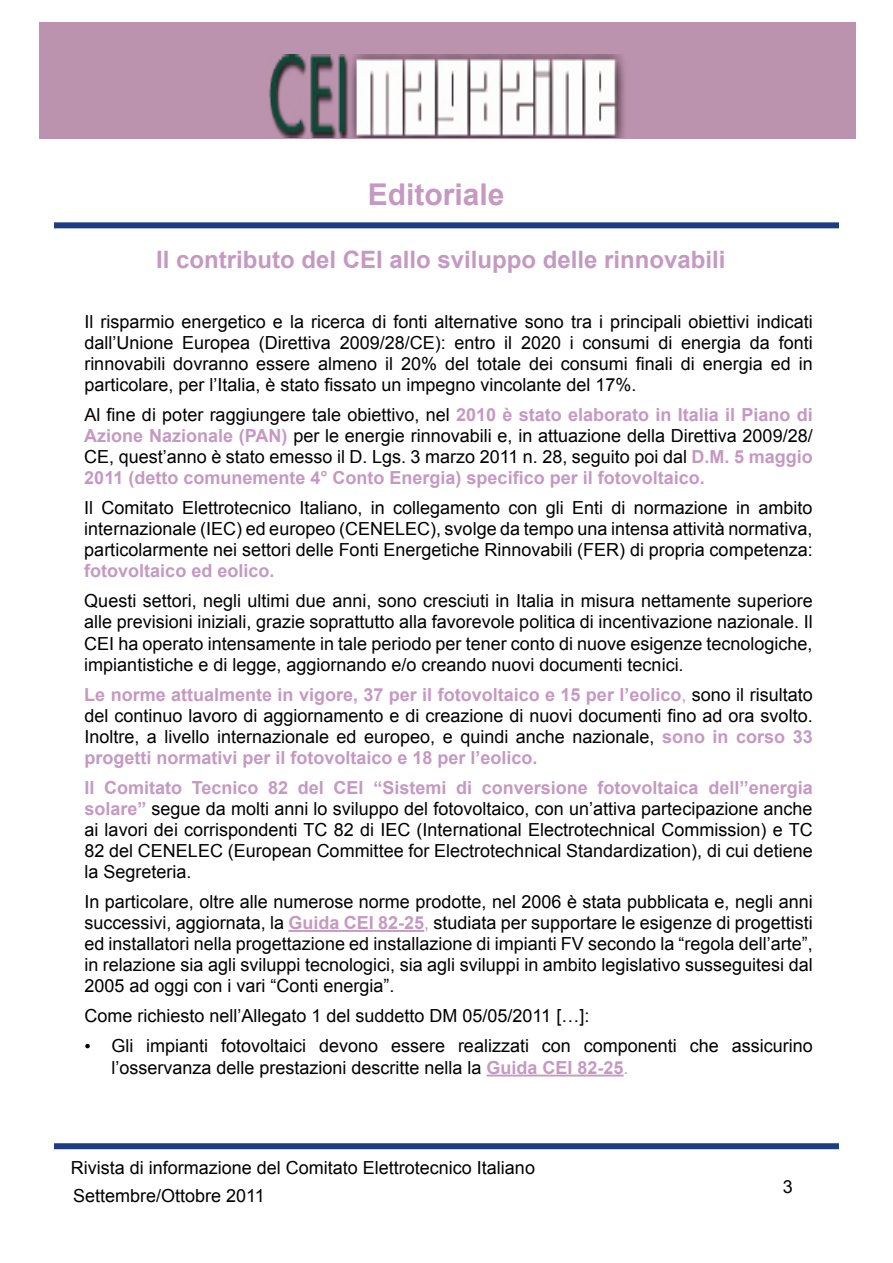
<style>
.page{position:relative;width:893px;height:1263px;background:#fff}
.page>*{position:absolute;margin:0;border:0;box-sizing:border-box;transform-origin:0 0}
.t1{font:700 30px "Arial";color:#c599c2}
.t2{font:700 24px "Arial";color:#c599c2}
.t3{font:18px/21px "Arial";color:#000;text-align:justify}
.t4{font:700 18px "Arial";color:#c599c2}
.s1{font-weight:700;color:#c599c2}
.s2{color:#c599c2}
.s3{font-family:"Times New Roman"}
</style>
<div class="page">
<div style="left:39px;top:22px;width:816px;height:117px;background:#bc93ae"></div>
<div style="left:54px;top:1143px;width:785px;height:6px;background:#1c3d86"></div>
<div style="left:54px;top:222px;width:785px;height:6px;background:#1c3d86"></div>
<img style="left:269px;top:54px;width:356px;height:84px">
<hr style="left:288px;top:930px;width:136px;height:2px;background:#c599c2">
<hr style="left:487px;top:1075px;width:137px;height:1px;background:#c599c2">
<h1 class="t1" style="left:368px;top:175px;width:138px">Editoriale</h1>
<h2 class="t2" style="left:156px;top:244px;width:571px">Il contributo del CEI allo sviluppo delle rinnovabili</h2>
<p class="t3" style="left:84px;top:312px;width:730px">Il risparmio energetico e la ricerca di fonti alternative sono tra i principali obiettivi indicati dall’Unione Europea (Direttiva 2009/28/CE): entro il 2020 i consumi di energia da fonti rinnovabili dovranno essere almeno il 20% del totale dei consumi finali di energia ed in particolare, per l’Italia, è stato fissato un impegno vincolante del 17%.</p>
<p class="t3" style="left:84px;top:405px;width:730px">Al fine di poter raggiungere tale obiettivo, nel <span class="s1">2010 è stato elaborato in Italia il Piano di Azione Nazionale (PAN)</span> per le energie rinnovabili e, in attuazione della Direttiva 2009/28/ CE, quest’anno è stato emesso il D. Lgs. 3 marzo 2011 n. 28, seguito poi dal <span class="s1">D.M. 5 maggio 2011 (detto comunemente 4° Conto Energia) specifico per il fotovoltaico.</span></p>
<p class="t3" style="left:84px;top:498px;width:730px">Il Comitato Elettrotecnico Italiano, in collegamento con gli Enti di normazione in ambito internazionale (IEC) ed europeo (CENELEC), svolge da tempo una intensa attività normativa, particolarmente nei settori delle Fonti Energetiche Rinnovabili (FER) di propria competenza:</p>
<p class="t4" style="left:84px;top:559px;width:192px">fotovoltaico ed eolico.</p>
<p class="t3" style="left:84px;top:591px;width:730px">Questi settori, negli ultimi due anni, sono cresciuti in Italia in misura nettamente superiore alle previsioni iniziali, grazie soprattutto alla favorevole politica di incentivazione nazionale. Il CEI ha operato intensamente in tale periodo per tener conto di nuove esigenze tecnologiche, impiantistiche e di legge, aggiornando e/o creando nuovi documenti tecnici.</p>
<p class="t3" style="left:84px;top:684px;width:730px"><span class="s1">Le norme attualmente in vigore, 37 per il fotovoltaico e 15 per l’eolico</span><span class="s2">,</span> sono il risultato del continuo lavoro di aggiornamento e di creazione di nuovi documenti fino ad ora svolto.<br>Inoltre, a livello internazionale ed europeo, e quindi anche nazionale, <span class="s1">sono in corso 33 progetti normativi per il fotovoltaico e 18 per l’eolico.</span></p>
<p class="t3" style="left:84px;top:777px;width:730px"><span class="s1">Il Comitato Tecnico 82 del CEI “Sistemi di conversione fotovoltaica dell’’energia solare”</span> segue da molti anni lo sviluppo del fotovoltaico, con un’attiva partecipazione anche ai lavori dei corrispondenti TC 82 di IEC (International Electrotechnical Commission) e TC 82 del CENELEC (European Committee for Electrotechnical Standardization), di cui detiene la Segreteria.</p>
<p class="t3" style="left:84px;top:891px;width:730px">In particolare, oltre alle numerose norme prodotte, nel 2006 è stata pubblicata e, negli anni successivi, aggiornata, la <span class="s1">Guida CEI 82-25</span><span class="s2">,</span> studiata per supportare le esigenze di progettisti ed installatori nella progettazione ed installazione di impianti FV secondo la “regola dell’arte”, in relazione sia agli sviluppi tecnologici, sia agli sviluppi in ambito legislativo susseguitesi dal 2005 ad oggi con i vari “Conti energia”.</p>
<p class="t3" style="left:84px;top:1005px;width:506px">Come richiesto nell’Allegato 1 del suddetto DM 05/05/2011 […]:</p>
<p class="t3" style="left:111px;top:1035px;width:703px;line-height:21.6px;text-indent:-27px"><span class="s3">•</span> Gli impianti fotovoltaici devono essere realizzati con componenti che assicurino l’osservanza delle prestazioni descritte nella la <span class="s1">Guida CEI 82-25</span><span class="s2">.</span></p>
<p class="t3" style="left:71px;top:1157px;width:466px">Rivista di informazione del Comitato Elettrotecnico Italiano</p>
<p class="t3" style="left:73px;top:1185px;width:193px">Settembre/Ottobre 2011</p>
<p class="t3" style="left:783px;top:1176px;width:12px">3</p>
</div>
